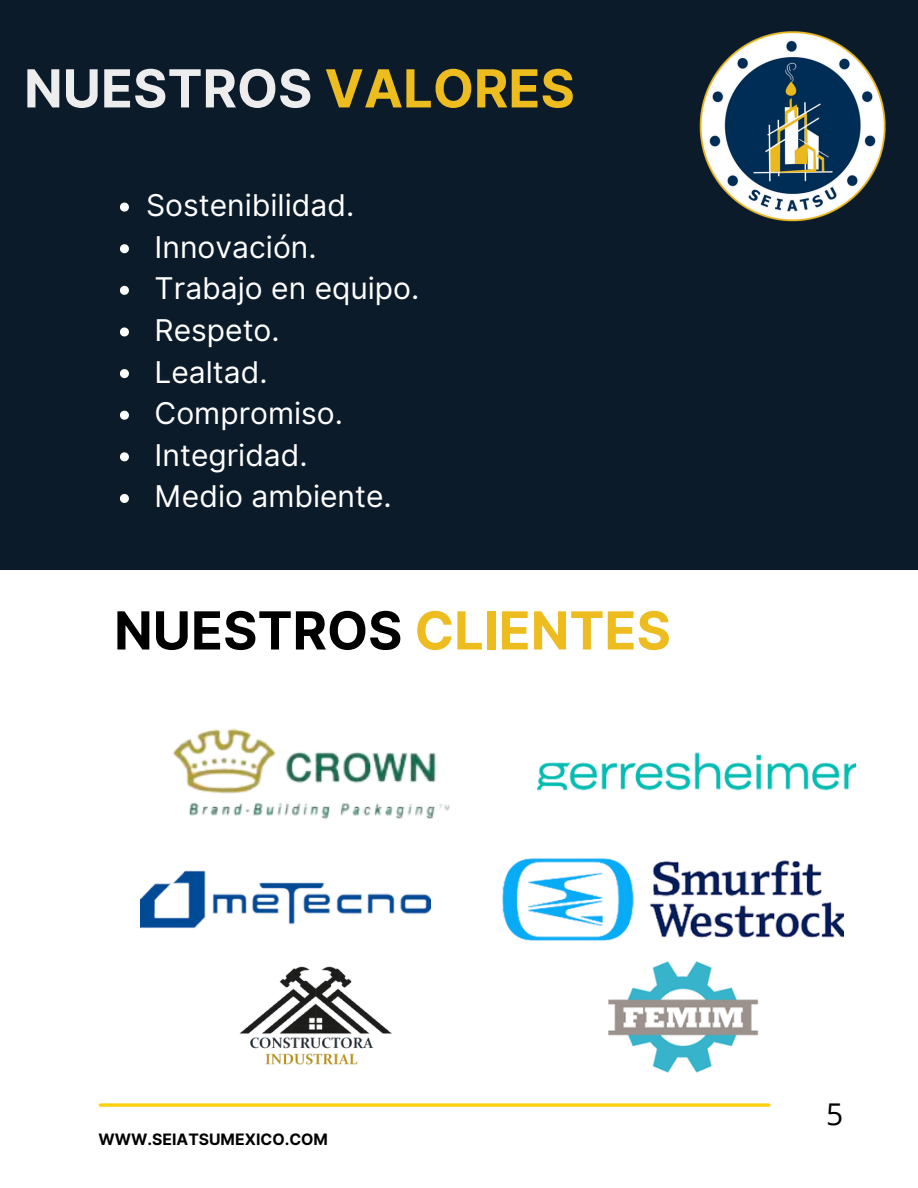
<style>
.page{position:relative;width:918px;height:1188px;background:#fff}
.page>*{position:absolute;margin:0;border:0;box-sizing:border-box;transform-origin:0 0}
.t1{font:700 52.5px "Inter";color:#000}
.t2{font:700 52.5px "Inter";color:#ededed}
.t3{font:30px "Inter";color:#fff}
.t4{font:30px "Open Sans";color:#000}
.t5{font:700 15.75px "Inter";color:#000}
.s1{color:#edbc1f}
</style>
<div class="page">
<div style="left:0;top:0;width:795px;height:570px;background:#0b1b2a"></div>
<div style="left:788px;top:0;width:130px;height:570px;background:#0b1b2a"></div>
<img style="left:699px;top:31px;width:187px;height:191px">
<img style="left:173px;top:728px;width:277px;height:91px">
<img style="left:537px;top:752px;width:319px;height:39px">
<img style="left:141px;top:870px;width:290px;height:58px">
<img style="left:501px;top:858px;width:342px;height:83px">
<img style="left:239px;top:966px;width:153px;height:99px">
<svg style="left:100px;top:1103px;width:669px;height:4px;background:#ffd632"></svg>
<img style="left:608px;top:961px;width:151px;height:112px">
<svg style="left:120px;top:203px;width:9px;height:9px"></svg>
<svg style="left:120px;top:244px;width:9px;height:9px"></svg>
<svg style="left:120px;top:286px;width:9px;height:9px"></svg>
<svg style="left:120px;top:327px;width:9px;height:9px"></svg>
<svg style="left:120px;top:369px;width:9px;height:9px"></svg>
<svg style="left:120px;top:411px;width:9px;height:9px"></svg>
<svg style="left:120px;top:452px;width:9px;height:9px"></svg>
<svg style="left:120px;top:494px;width:9px;height:9px"></svg>
<h1 class="t2" style="left:24px;top:57px;width:552px">NUESTROS <span class="s1">VALORES</span></h1>
<p class="t3" style="left:146px;top:187px;width:210px">Sostenibilidad.</p>
<p class="t3" style="left:155px;top:229px;width:164px">Innovación.</p>
<p class="t3" style="left:155px;top:271px;width:266px">Trabajo en equipo.</p>
<p class="t3" style="left:155px;top:312px;width:127px">Respeto.</p>
<p class="t3" style="left:155px;top:354px;width:115px">Lealtad.</p>
<p class="t3" style="left:155px;top:395px;width:190px">Compromiso.</p>
<p class="t3" style="left:155px;top:437px;width:155px">Integridad.</p>
<p class="t3" style="left:155px;top:479px;width:239px">Medio ambiente.</p>
<p class="t1" style="left:114px;top:599px;width:558px">NUESTROS <span class="s1">CLIENTES</span></p>
<h1 class="t5" style="left:99px;top:1130px;width:231px">WWW.SEIATSUMEXICO.COM</h1>
<p class="t4" style="left:826px;top:1093px;width:19px">5</p>
</div>
